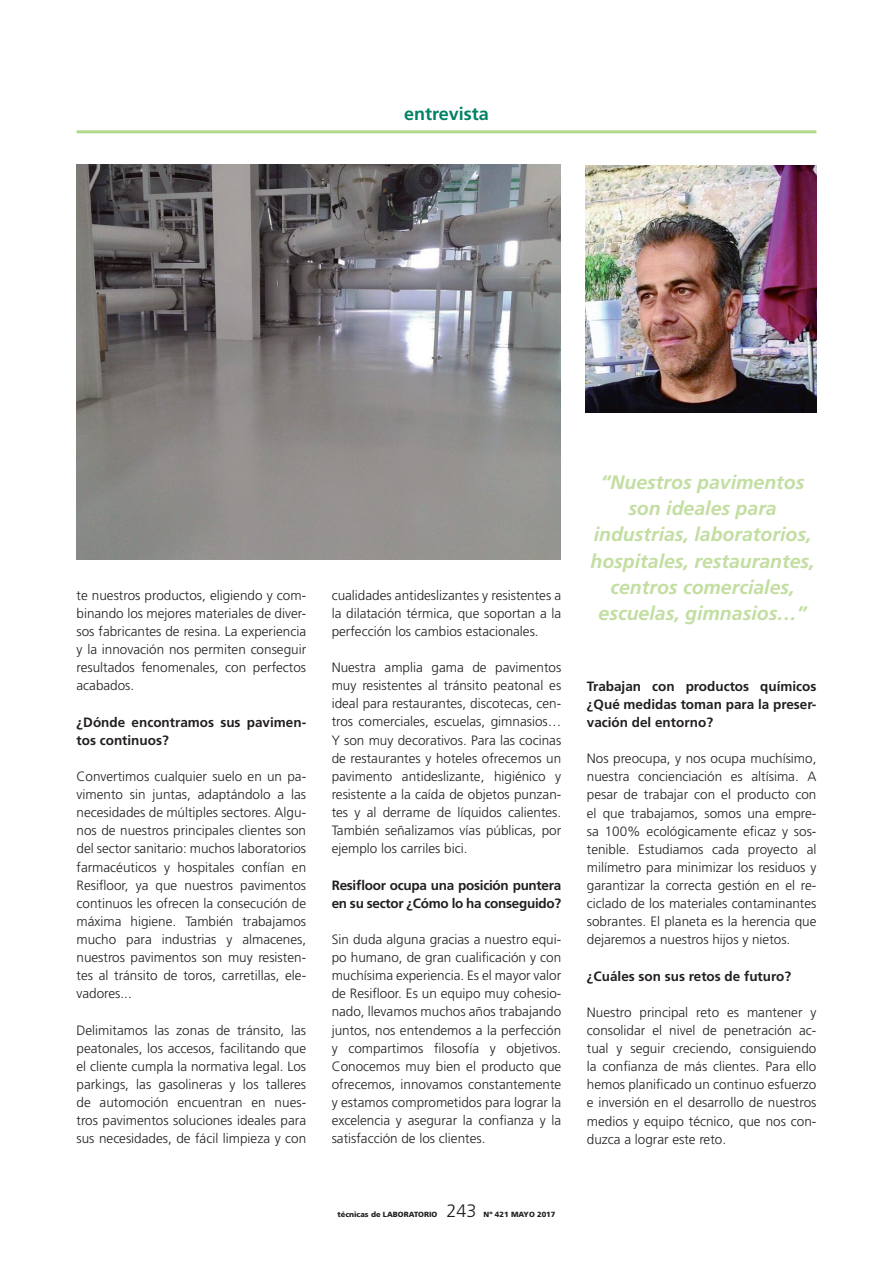
<style>
.page{position:relative;width:893px;height:1263px;background:#fff}
.page>*{position:absolute;margin:0;border:0;box-sizing:border-box;transform-origin:0 0}
.Entradeta{font:italic 700 19.5px/26.2px "Frutiger";color:#c2dea1;text-align:center}
.t1{font:700 18px "Frutiger";color:#008164}
.t2{font:300 18px "Frutiger";color:#231f20}
.Texto_base_TL{font:300 13.5px/18.1px "Frutiger";color:#231f20;text-align:justify}
.Texto_base_TL-2{font:700 13.5px/18.1px "Frutiger";color:#231f20}
.Texto_base_TL-3{font:700 13.5px/18.1px "Frutiger";letter-spacing:-.02em;color:#231f20}
.t3{font:900 7.5px "Frutiger";color:#231f20}
</style>
<div class="page">
<hr style="left:77px;top:130px;width:739px;height:3px;background:#b3d78b">
<img style="left:77px;top:165px;width:484px;height:394px">
<img style="left:586px;top:166px;width:230px;height:246px">
<p class="t1" style="left:404px;top:103px;width:86px">entrevista</p>
<p class="Texto_base_TL" style="left:77px;top:586px;width:231px">te nuestros productos, eligiendo y com&shy;binando los mejores materiales de diver&shy;sos fabricantes de resina. La experiencia y la innovación nos permiten conseguir resultados fenomenales, con perfectos acabados.</p>
<p class="Texto_base_TL-2" style="left:77px;top:713px;width:231px">¿Dónde encontramos sus pavimen&shy;tos continuos?</p>
<p class="Texto_base_TL" style="left:77px;top:767px;width:231px">Convertimos cualquier suelo en un pa&shy;vimento sin juntas, adaptándolo a las necesidades de múltiples sectores. Algu&shy;nos de nuestros principales clientes son del sector sanitario: muchos laboratorios farmacéuticos y hospitales confían en Resifloor, ya que nuestros pavimentos continuos les ofrecen la consecución de máxima higiene. También trabajamos mucho para industrias y almacenes, nuestros pavimentos son muy resisten&shy;tes al tránsito de toros, carretillas, ele&shy;vadores...</p>
<p class="Texto_base_TL" style="left:77px;top:1021px;width:231px">Delimitamos las zonas de tránsito, las peatonales, los accesos, facilitando que el cliente cumpla la normativa legal. Los parkings, las gasolineras y los talleres de automoción encuentran en nues&shy;tros pavimentos soluciones ideales para sus necesidades, de fácil limpieza y con</p>
<p class="Texto_base_TL" style="left:332px;top:586px;width:231px">cualidades antideslizantes y resistentes a la dilatación térmica, que soportan a la perfección los cambios estacionales.</p>
<p class="Texto_base_TL" style="left:332px;top:658px;width:231px">Nuestra amplia gama de pavimentos muy resistentes al tránsito peatonal es ideal para restaurantes, discotecas, cen&shy;tros comerciales, escuelas, gimnasios… Y son muy decorativos. Para las cocinas de restaurantes y hoteles ofrecemos un pavimento antideslizante, higiénico y resistente a la caída de objetos punzan&shy;tes y al derrame de líquidos calientes.<br>También señalizamos vías públicas, por ejemplo los carriles bici.</p>
<p class="Texto_base_TL-3" style="left:332px;top:876px;width:231px">Resifloor ocupa una posición puntera en su sector ¿Cómo lo ha conseguido?</p>
<p class="Texto_base_TL" style="left:332px;top:930px;width:231px">Sin duda alguna gracias a nuestro equi&shy;po humano, de gran cualificación y con muchísima experiencia. Es el mayor valor de Resifloor. Es un equipo muy cohesio&shy;nado, llevamos muchos años trabajando juntos, nos entendemos a la perfección y compartimos filosofía y objetivos.<br>Conocemos muy bien el producto que ofrecemos, innovamos constantemente y estamos comprometidos para lograr la excelencia y asegurar la confianza y la satisfacción de los clientes.</p>
<p class="t3" style="left:337px;top:1210px;width:101px">técnicas de LABORATORIO</p>
<p class="t2" style="left:447px;top:1200px;width:32px">243</p>
<p class="t3" style="left:484px;top:1210px;width:73px">Nº 421 MAYO 2017</p>
<p class="Entradeta" style="left:590px;top:469px;width:226px">“Nuestros pavimentos son ideales para industrias, laboratorios, hospitales, restaurantes, centros comerciales, escuelas, gimnasios…”</p>
<p class="Texto_base_TL-2" style="left:587px;top:677px;width:231px;text-align:justify">Trabajan con productos químicos ¿Qué medidas toman para la preser&shy;vación del entorno?</p>
<p class="Texto_base_TL" style="left:587px;top:749px;width:231px">Nos preocupa, y nos ocupa muchísimo, nuestra concienciación es altísima. A pesar de trabajar con el producto con el que trabajamos, somos una empre&shy;sa 100% ecológicamente eficaz y sos&shy;tenible. Estudiamos cada proyecto al milímetro para minimizar los residuos y garantizar la correcta gestión en el re&shy;ciclado de los materiales contaminantes sobrantes. El planeta es la herencia que dejaremos a nuestros hijos y nietos.</p>
<p class="Texto_base_TL-2" style="left:587px;top:967px;width:206px">¿Cuáles son sus retos de futuro?</p>
<p class="Texto_base_TL" style="left:587px;top:1003px;width:231px">Nuestro principal reto es mantener y consolidar el nivel de penetración ac&shy;tual y seguir creciendo, consiguiendo la confianza de más clientes. Para ello hemos planificado un continuo esfuerzo e inversión en el desarrollo de nuestros medios y equipo técnico, que nos con&shy;duzca a lograr este reto.</p>
</div>
